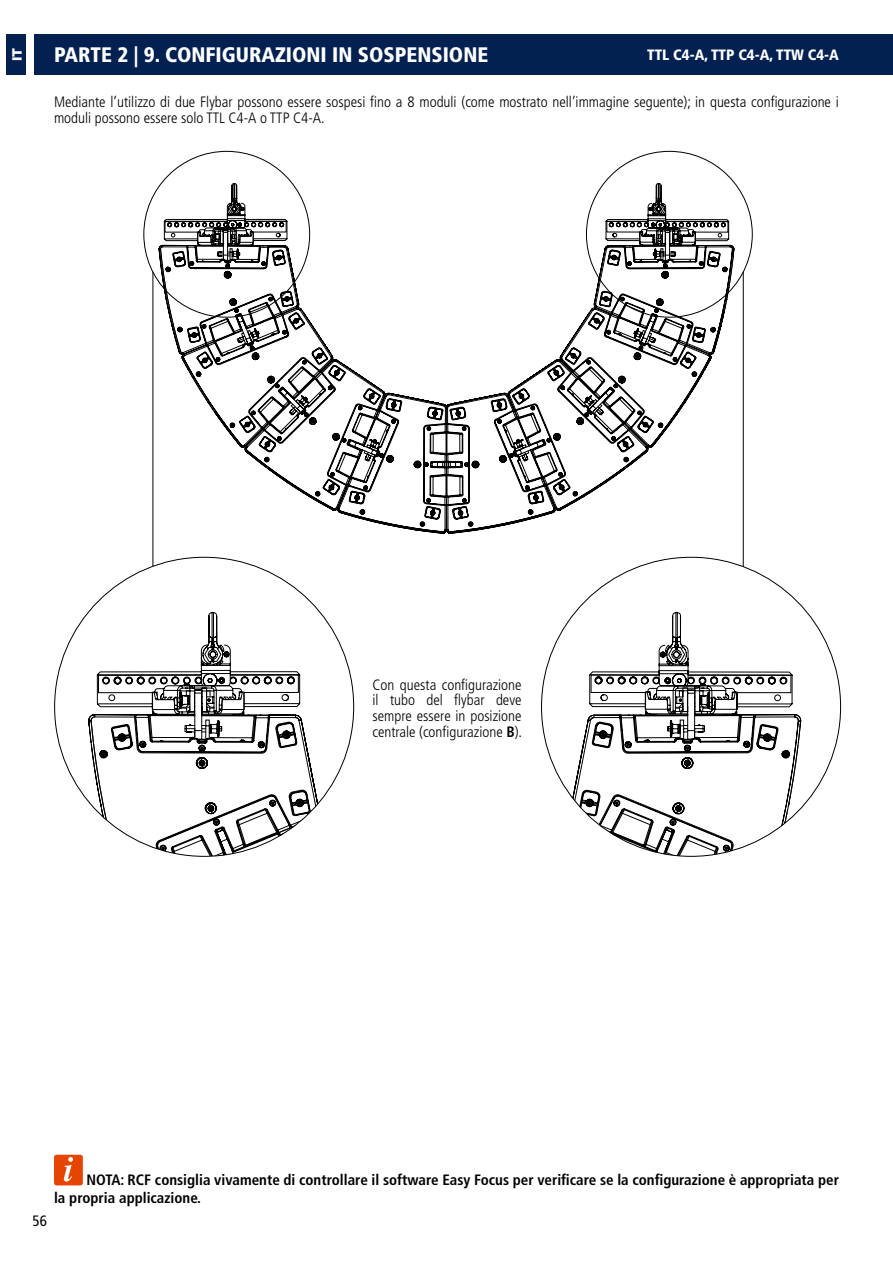
<style>
.page{position:relative;width:893px;height:1263px;background:#fff}
.page>*{position:absolute;margin:0;border:0;box-sizing:border-box;transform-origin:0 0}
.t1{font:900 condensed 21px "Frutiger LT Std";color:#fff}
.t2{font:300 condensed 15px/15.8px "Frutiger LT Std";color:#000}
.t3{font:700 condensed 15px/18px "Frutiger LT Std";color:#000}
.t4{font:900 condensed 15px "Frutiger LT Std";color:#fff}
.t5{font:condensed 15px "Frutiger LT Std";color:#000}
.t6{font:900 13.5px "Gotham";color:#fff}
.s1{font-weight:700}
</style>
<div class="page">
<div style="left:6px;top:34px;width:20px;height:41px;background:#022050"></div>
<div style="left:34px;top:34px;width:859px;height:41px;background:#022050"></div>
<svg style="left:54px;top:1155px;width:29px;height:30px"></svg>
<svg style="left:158px;top:183px;width:577px;height:348px"></svg>
<svg style="left:88px;top:565px;width:266px;height:291px"></svg>
<svg style="left:541px;top:615px;width:260px;height:241px"></svg>
<hr style="left:153px;top:272px;width:1px;height:294px;background:#000">
<hr style="left:743px;top:272px;width:1px;height:294px;background:#000">
<h1 class="t1" style="left:54px;top:42px;width:436px">PARTE 2 | 9. CONFIGURAZIONI IN SOSPENSIONE</h1>
<p class="t6" style="left:8px;top:61px;width:15px;rotate:-90deg">IT</p>
<p class="t4" style="left:647px;top:46px;width:193px">TTL C4-A, TTP C4-A, TTW C4-A</p>
<p class="t2" style="left:54px;top:95px;width:786px">Mediante l’utilizzo di due Flybar possono essere sospesi fino a 8 moduli (come mostrato nell’immagine seguente); in questa configurazione i moduli possono essere solo TTL C4-A o TTP C4-A.</p>
<p class="t2" style="left:372px;top:677px;width:151px;text-align:justify">Con questa configurazione il tubo del flybar deve sempre essere in posizione centrale (configurazione <span class="s1">B</span>).</p>
<p class="t5" style="left:33px;top:1211px;width:16px">56</p>
<p class="t3" style="left:54px;top:1171px;width:786px;text-indent:33px">NOTA: RCF consiglia vivamente di controllare il software Easy Focus per verificare se la configurazione è appropriata per la propria applicazione.</p>
</div>
